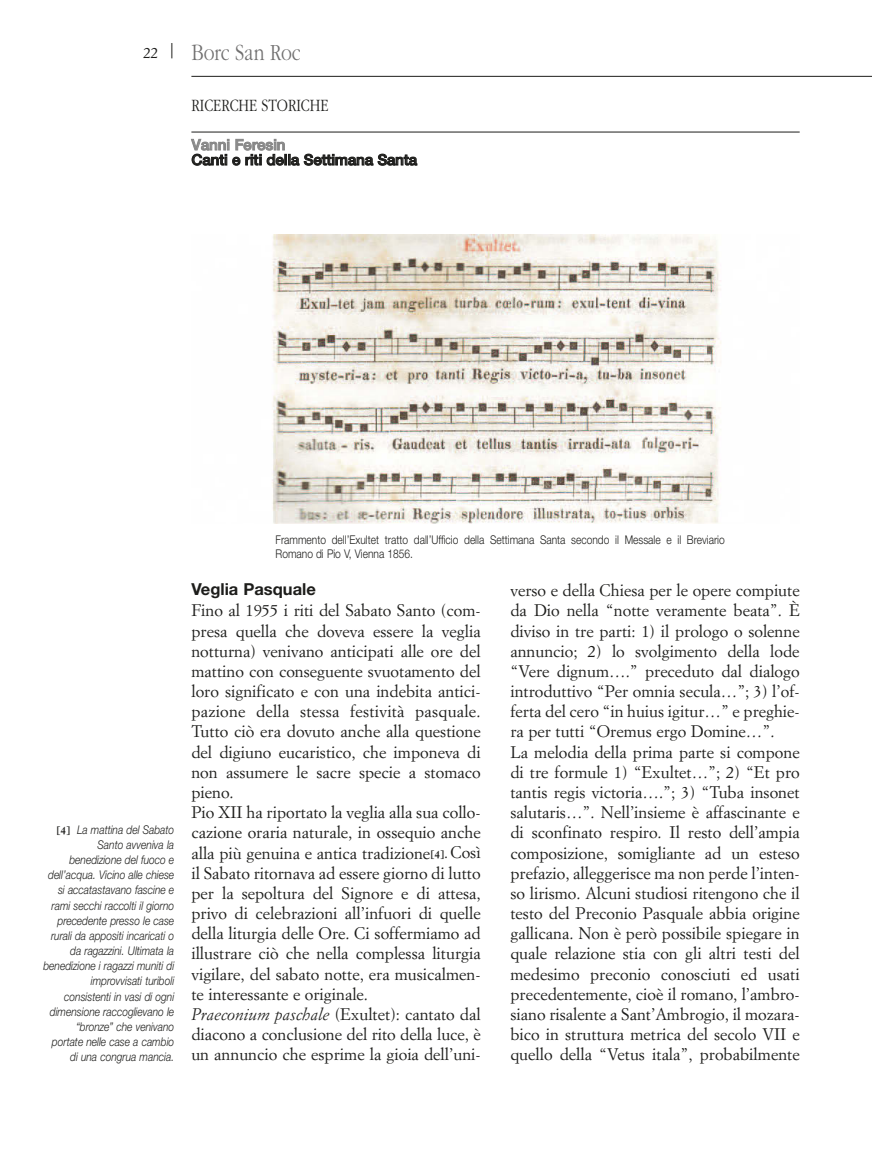
<style>
.page{position:relative;width:872px;height:1149px;background:#fff}
.page>*{position:absolute;margin:0;border:0;box-sizing:border-box;transform-origin:0 0}
.t1{font:300 24px "Aplgaram";color:#706f6f}
.t2{font:300 18px "Aplgaram";color:#1d1d1b}
.t3{font:16.5px/20.1px "Simoncini Garamond";color:#1d1d1b}
.t4{font:700 16.5px "Helvetica Neue";color:#1d1d1b}
.t5{font:15px "Helvetica Medium Yu";letter-spacing:-.005em;color:#1d1d1b}
.t6{font:15px "Helvetica Medium Yu";color:#878787}
.t7{font:15px "Simoncini Garamond";color:#1d1d1b}
.t8{font:italic 300 12px/15.1px "Helvetica Neue";color:#1d1d1b;text-align:right;scale:.85 1}
.t9{font:300 12px/13.5px "Helvetica Neue";color:#1d1d1b;scale:.85 1}
.s1{font-size:19.5px}
.s2{font-family:"Simoncini Garamond";font-weight:700;font-style:normal;font-size:10.5px}
.s3{font-weight:700;font-size:10.5px}
.s4{font-style:italic}
</style>
<div class="page">
<hr style="left:191px;top:76px;width:681px;height:1px;background:#1d1d1b">
<hr style="left:191px;top:132px;width:608px;height:1px;background:#1d1d1b">
<img style="left:272px;top:234px;width:449px;height:289px">
<p class="t7" style="left:143px;top:46px;width:32px">22 <span class="s1">|</span></p>
<h1 class="t1" style="left:191px;top:37px;width:111px">Borc San Roc</h1>
<p class="t2" style="left:191px;top:94px;width:139px">RICERCHE STORICHE</p>
<p class="t6" style="left:191px;top:136px;width:95px">Vanni Feresin</p>
<p class="t5" style="left:191px;top:151px;width:227px">Canti e riti della Settimana Santa</p>
<p class="t8" style="left:43px;top:821px;width:155px"><span class="s2">[4]</span> La mattina del Sabato<br>Santo avveniva la benedizione del fuoco e dell’acqua. Vicino alle chiese si accatastavano fascine e rami secchi raccolti il giorno precedente presso le case rurali da appositi incaricati o da ragazzini. Ultimata la benedizione i ragazzi muniti di improvvisati turiboli consistenti in vasi di ogni dimensione raccoglievano le “bronze” che venivano portate nelle case a cambio di una congrua mancia.</p>
<p class="t9" style="left:275px;top:533px;width:530px">Frammento dell’Exultet tratto dall’Ufficio della Settimana Santa secondo il Messale e il Breviario<br>Romano di Pio V, Vienna 1856.</p>
<p class="t4" style="left:191px;top:583px;width:126px">Veglia Pasquale</p>
<p class="t3" style="left:191px;top:601px;width:291px">Fino al 1955 i riti del Sabato Santo (com&shy;presa quella che doveva essere la veglia notturna) venivano anticipati alle ore del mattino con conseguente svuotamento del loro significato e con una indebita antici&shy;pazione della stessa festività pasquale.<br>Tutto ciò era dovuto anche alla questione del digiuno eucaristico, che imponeva di non assumere le sacre specie a stomaco pieno.<br>Pio XII ha riportato la veglia alla sua collo&shy;cazione oraria naturale, in ossequio anche alla più genuina e antica tradizione<span class="s3">[4].</span> Così il Sabato ritornava ad essere giorno di lutto per la sepoltura del Signore e di attesa, privo di celebrazioni all’infuori di quelle della liturgia delle Ore. Ci soffermiamo ad illustrare ciò che nella complessa liturgia vigilare, del sabato notte, era musicalmen&shy;te interessante e originale.<br><span class="s4">Praeconium paschale</span> (Exultet): cantato dal diacono a conclusione del rito della luce, è un annuncio che esprime la gioia dell’uni-</p>
<p class="t3" style="left:510px;top:581px;width:291px">verso e della Chiesa per le opere compiute da Dio nella “notte veramente beata”. È diviso in tre parti: 1) il prologo o solenne annuncio; 2) lo svolgimento della lode “Vere dignum….” preceduto dal dialogo introduttivo “Per omnia secula…”; 3) l’of&shy;ferta del cero “in huius igitur…” e preghie&shy;ra per tutti “Oremus ergo Domine…”.<br>La melodia della prima parte si compone di tre formule 1) “Exultet…”; 2) “Et pro tantis regis victoria….”; 3) “Tuba insonet salutaris…”. Nell’insieme è affascinante e di sconfinato respiro. Il resto dell’ampia composizione, somigliante ad un esteso prefazio, alleggerisce ma non perde l’inten&shy;so lirismo. Alcuni studiosi ritengono che il testo del Preconio Pasquale abbia origine gallicana. Non è però possibile spiegare in quale relazione stia con gli altri testi del medesimo preconio conosciuti ed usati precedentemente, cioè il romano, l’ambro&shy;siano risalente a Sant’Ambrogio, il mozara&shy;bico in struttura metrica del secolo VII e quello della “Vetus itala”, probabilmente</p>
</div>
